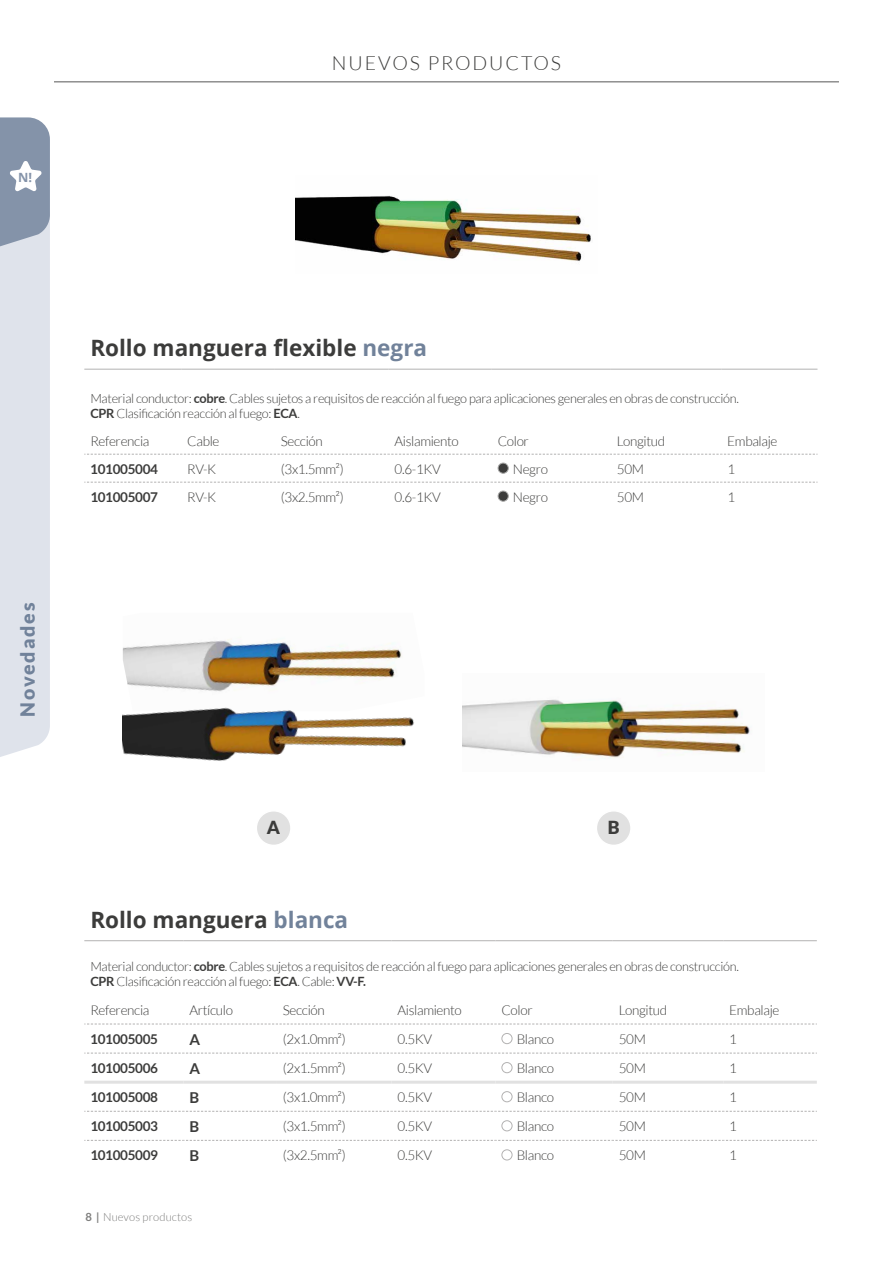
<style>
.page{position:relative;width:893px;height:1263px;background:#fff}
.page>*{position:absolute;margin:0;border:0;box-sizing:border-box;transform-origin:0 0}
.t1{font:700 22.5px "Open Sans";color:#3c3c3b}
.t2{font:300 19.5px "Lato";letter-spacing:.1em;color:#3c3c3b}
.t3{font:900 19.5px "Lato";letter-spacing:.1em;color:#71829a}
.t4{font:900 18px "Lato";color:#3c3c3b}
.t5{font:700 15px "Lato";color:#3c3c3b}
.t6{font:300 13.5px "Lato";letter-spacing:-.025em;color:#3c3c3b}
.t7{font:700 13.5px "Lato";letter-spacing:-.025em;color:#3c3c3b}
.t8{font:300 12.75px/15px "Lato";letter-spacing:-.025em;color:#3c3c3b}
.t9{font:700 12.75px "Open Sans";color:#8493a9}
.t10{font:300 11.25px "Lato";letter-spacing:.01em;color:#7e7e7d}
.s1{color:#71829a}
.s2{font-weight:700}
</style>
<div class="page">
<hr style="left:54px;top:82px;width:785px;height:1px;background:#575756">
<svg style="left:0;top:117px;width:50px;height:640px;background:#d0d6e0"></svg>
<hr style="left:84px;top:369px;width:97px;height:1px;background:#b3b2b2">
<hr style="left:181px;top:369px;width:94px;height:1px;background:#b3b2b2">
<hr style="left:275px;top:369px;width:114px;height:1px;background:#b3b2b2">
<hr style="left:389px;top:369px;width:103px;height:1px;background:#b3b2b2">
<hr style="left:492px;top:369px;width:119px;height:1px;background:#b3b2b2">
<hr style="left:611px;top:369px;width:110px;height:1px;background:#b3b2b2">
<hr style="left:721px;top:369px;width:96px;height:1px;background:#b3b2b2">
<svg style="left:84px;top:454px;width:733px;height:1px"></svg>
<svg style="left:84px;top:482px;width:733px;height:1px"></svg>
<div style="left:498px;top:463px;width:10px;height:10px;background:#3c3c3b;border-radius:50%"></div>
<div style="left:498px;top:463px;width:11px;height:11px;border:1px solid #a8a8a7;border-radius:50%"></div>
<div style="left:498px;top:491px;width:10px;height:10px;background:#3c3c3b;border-radius:50%"></div>
<div style="left:498px;top:491px;width:11px;height:11px;border:1px solid #a8a8a7;border-radius:50%"></div>
<svg style="left:84px;top:1053px;width:733px;height:1px"></svg>
<hr style="left:84px;top:940px;width:99px;height:1px;background:#b3b2b2">
<hr style="left:183px;top:940px;width:94px;height:1px;background:#b3b2b2">
<hr style="left:277px;top:940px;width:115px;height:1px;background:#b3b2b2">
<hr style="left:392px;top:940px;width:103px;height:1px;background:#b3b2b2">
<hr style="left:495px;top:940px;width:118px;height:1px;background:#b3b2b2">
<hr style="left:613px;top:940px;width:110px;height:1px;background:#b3b2b2">
<hr style="left:723px;top:940px;width:94px;height:1px;background:#b3b2b2">
<svg style="left:84px;top:1024px;width:733px;height:1px"></svg>
<svg style="left:84px;top:1111px;width:733px;height:1px"></svg>
<svg style="left:84px;top:1140px;width:733px;height:1px"></svg>
<hr style="left:84px;top:1081px;width:99px;height:3px;background:#e1e1e1">
<hr style="left:183px;top:1081px;width:94px;height:3px;background:#e1e1e1">
<hr style="left:277px;top:1081px;width:115px;height:3px;background:#e1e1e1">
<hr style="left:392px;top:1081px;width:103px;height:3px;background:#e1e1e1">
<hr style="left:495px;top:1081px;width:118px;height:3px;background:#e1e1e1">
<hr style="left:613px;top:1081px;width:110px;height:3px;background:#e1e1e1">
<hr style="left:723px;top:1081px;width:94px;height:3px;background:#e1e1e1">
<div style="left:501px;top:1033px;width:11px;height:11px;border:1px solid #b3b2b2;border-radius:50%"></div>
<div style="left:501px;top:1062px;width:11px;height:11px;border:1px solid #b3b2b2;border-radius:50%"></div>
<div style="left:501px;top:1091px;width:11px;height:11px;border:1px solid #b3b2b2;border-radius:50%"></div>
<div style="left:501px;top:1120px;width:11px;height:11px;border:1px solid #b3b2b2;border-radius:50%"></div>
<div style="left:501px;top:1149px;width:11px;height:11px;border:1px solid #b3b2b2;border-radius:50%"></div>
<img style="left:296px;top:195px;width:295px;height:66px">
<img style="left:123px;top:639px;width:279px;height:51px">
<img style="left:123px;top:690px;width:340px;height:71px">
<img style="left:463px;top:699px;width:287px;height:61px">
<div style="left:256px;top:811px;width:35px;height:34px;background:#e1e1e1;border-radius:50%"></div>
<div style="left:256px;top:810px;width:36px;height:36px;border:2px solid #fff;border-radius:50%"></div>
<div style="left:596px;top:811px;width:35px;height:34px;background:#e1e1e1;border-radius:50%"></div>
<div style="left:596px;top:810px;width:36px;height:36px;border:2px solid #fff;border-radius:50%"></div>
<p class="t9" style="left:18px;top:168px;width:15px">N!</p>
<h2 class="t2" style="left:332px;top:52px;width:231px">NUEVOS PRODUCTOS</h2>
<h2 class="t3" style="left:16px;top:717px;width:116px;rotate:-90deg">Novedades</h2>
<h1 class="t1" style="left:90px;top:332px;width:338px">Rollo manguera flexible <span class="s1">negra</span></h1>
<p class="t8" style="left:90px;top:391px;width:650px">Material conductor: <span class="s2">cobre</span>. Cables sujetos a requisitos de reacción al fuego para aplicaciones generales en obras de construcción.<br><span class="s2">CPR</span> Clasificación reacción al fuego: <span class="s2">ECA</span>.</p>
<p class="t6" style="left:90px;top:434px;width:61px">Referencia</p>
<p class="t6" style="left:187px;top:434px;width:34px">Cable</p>
<p class="t6" style="left:281px;top:434px;width:44px">Sección</p>
<p class="t6" style="left:395px;top:434px;width:66px">Aislamiento</p>
<p class="t6" style="left:498px;top:434px;width:33px">Color</p>
<p class="t6" style="left:617px;top:434px;width:50px">Longitud</p>
<p class="t6" style="left:727px;top:434px;width:52px">Embalaje</p>
<p class="t7" style="left:90px;top:461px;width:69px">101005004</p>
<p class="t6" style="left:187px;top:461px;width:30px">RV-K</p>
<p class="t6" style="left:281px;top:461px;width:64px">(3x1.5mm²)</p>
<p class="t6" style="left:395px;top:461px;width:48px">0.6-1KV</p>
<p class="t6" style="left:513px;top:462px;width:37px">Negro</p>
<p class="t6" style="left:617px;top:461px;width:29px">50M</p>
<p class="t6" style="left:727px;top:461px;width:9px">1</p>
<p class="t7" style="left:90px;top:489px;width:69px">101005007</p>
<p class="t6" style="left:187px;top:489px;width:30px">RV-K</p>
<p class="t6" style="left:281px;top:489px;width:64px">(3x2.5mm²)</p>
<p class="t6" style="left:395px;top:489px;width:48px">0.6-1KV</p>
<p class="t6" style="left:513px;top:489px;width:37px">Negro</p>
<p class="t6" style="left:617px;top:489px;width:29px">50M</p>
<p class="t6" style="left:727px;top:489px;width:9px">1</p>
<h3 class="t4" style="left:267px;top:816px;width:15px">A</h3>
<h3 class="t4" style="left:608px;top:816px;width:13px">B</h3>
<h1 class="t1" style="left:90px;top:904px;width:259px">Rollo manguera <span class="s1">blanca</span></h1>
<p class="t8" style="left:90px;top:959px;width:650px">Material conductor: <span class="s2">cobre</span>. Cables sujetos a requisitos de reacción al fuego para aplicaciones generales en obras de construcción.<br><span class="s2">CPR</span> Clasificación reacción al fuego: <span class="s2">ECA</span>. Cable: <span class="s2">VV-F.</span></p>
<p class="t6" style="left:90px;top:1002px;width:61px">Referencia</p>
<p class="t6" style="left:189px;top:1002px;width:45px">Artículo</p>
<p class="t6" style="left:283px;top:1002px;width:44px">Sección</p>
<p class="t6" style="left:398px;top:1002px;width:66px">Aislamiento</p>
<p class="t6" style="left:501px;top:1002px;width:33px">Color</p>
<p class="t6" style="left:619px;top:1002px;width:50px">Longitud</p>
<p class="t6" style="left:729px;top:1002px;width:52px">Embalaje</p>
<p class="t7" style="left:90px;top:1031px;width:69px">101005005</p>
<p class="t5" style="left:189px;top:1030px;width:12px">A</p>
<p class="t6" style="left:283px;top:1032px;width:64px">(2x1.0mm²)</p>
<p class="t6" style="left:398px;top:1032px;width:36px">0.5KV</p>
<p class="t6" style="left:517px;top:1032px;width:39px">Blanco</p>
<p class="t6" style="left:619px;top:1032px;width:29px">50M</p>
<p class="t6" style="left:729px;top:1032px;width:9px">1</p>
<p class="t7" style="left:90px;top:1060px;width:69px">101005006</p>
<p class="t5" style="left:189px;top:1059px;width:12px">A</p>
<p class="t6" style="left:283px;top:1061px;width:64px">(2x1.5mm²)</p>
<p class="t6" style="left:398px;top:1061px;width:36px">0.5KV</p>
<p class="t6" style="left:517px;top:1061px;width:39px">Blanco</p>
<p class="t6" style="left:619px;top:1061px;width:29px">50M</p>
<p class="t6" style="left:729px;top:1061px;width:9px">1</p>
<p class="t7" style="left:90px;top:1089px;width:69px">101005008</p>
<p class="t5" style="left:189px;top:1089px;width:11px">B</p>
<p class="t6" style="left:283px;top:1090px;width:64px">(3x1.0mm²)</p>
<p class="t6" style="left:398px;top:1090px;width:36px">0.5KV</p>
<p class="t6" style="left:517px;top:1090px;width:39px">Blanco</p>
<p class="t6" style="left:619px;top:1090px;width:29px">50M</p>
<p class="t6" style="left:729px;top:1090px;width:9px">1</p>
<p class="t7" style="left:90px;top:1118px;width:69px">101005003</p>
<p class="t5" style="left:189px;top:1118px;width:11px">B</p>
<p class="t6" style="left:283px;top:1119px;width:64px">(3x1.5mm²)</p>
<p class="t6" style="left:398px;top:1119px;width:36px">0.5KV</p>
<p class="t6" style="left:517px;top:1119px;width:39px">Blanco</p>
<p class="t6" style="left:619px;top:1119px;width:29px">50M</p>
<p class="t6" style="left:729px;top:1119px;width:9px">1</p>
<p class="t7" style="left:90px;top:1148px;width:69px">101005009</p>
<p class="t5" style="left:189px;top:1147px;width:11px">B</p>
<p class="t6" style="left:283px;top:1148px;width:64px">(3x2.5mm²)</p>
<p class="t6" style="left:398px;top:1148px;width:36px">0.5KV</p>
<p class="t6" style="left:517px;top:1148px;width:39px">Blanco</p>
<p class="t6" style="left:619px;top:1148px;width:29px">50M</p>
<p class="t6" style="left:729px;top:1148px;width:9px">1</p>
<p class="t10" style="left:85px;top:1211px;width:108px"><span class="s2">8 |</span> Nuevos productos</p>
</div>
